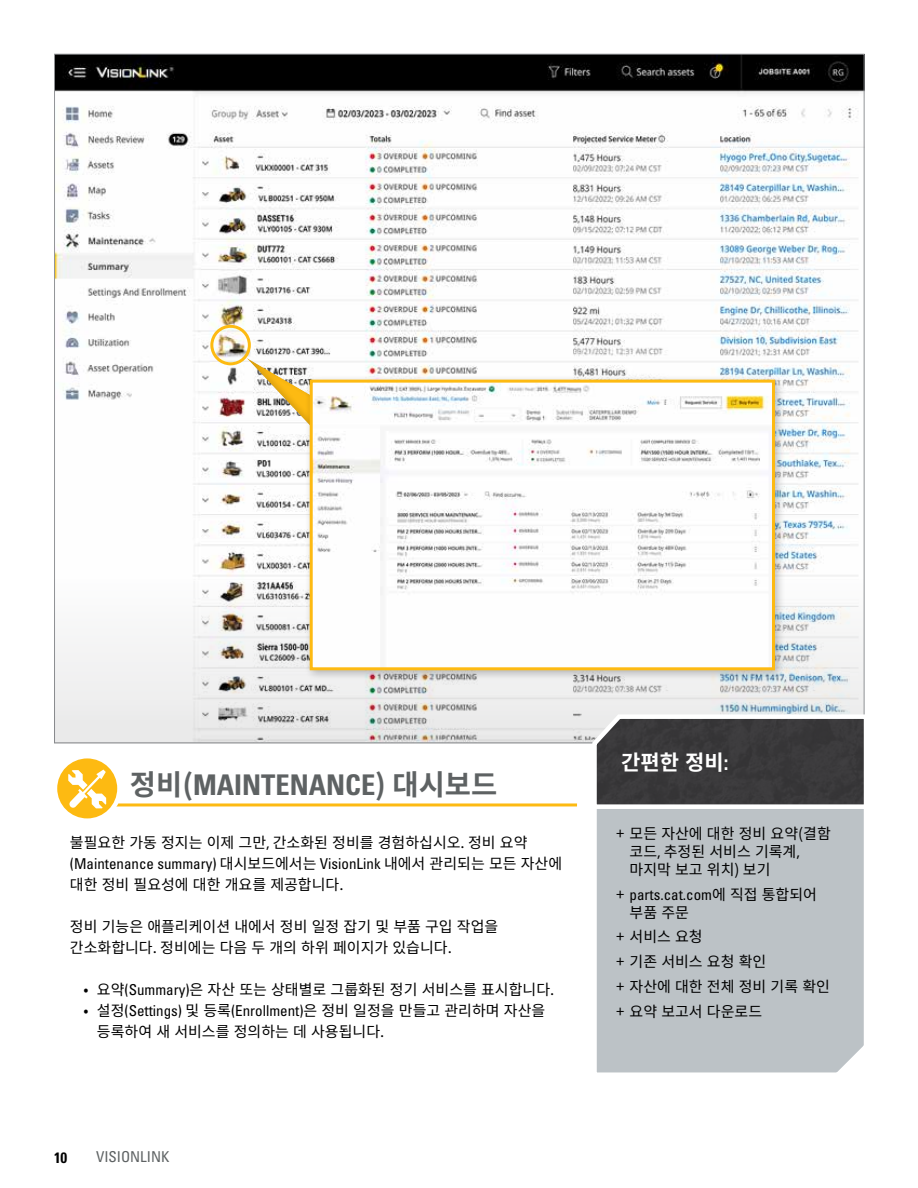
<style>
.page{position:relative;width:918px;height:1188px;background:#fff}
.page>*{position:absolute;margin:0;border:0;box-sizing:border-box;transform-origin:0 0}
.t1{font:700 condensed 28.5px "Univers LT Std";color:#5e6263}
.t2{font:700 21px "Noto Sans KR";color:#fff}
.t3{font:15px/24.8px "Noto Sans KR";color:#000}
.t4{font:condensed 15px "Univers LT Std";color:#000}
.t5{font:condensed 15px "Univers LT Std";color:#5e6263}
.t6{font:15px "Univers LTCYR 67 Bold Cond";color:#000}
.s1{font-family:"Noto Sans KR";font-stretch:normal}
.s2{font-family:"Univers LT Std";font-stretch:condensed}
</style>
<div class="page">
<img style="left:56px;top:56px;width:806px;height:266px">
<hr style="left:72px;top:803px;width:505px;height:3px;background:#fdba12">
<svg style="left:55px;top:756px;width:64px;height:65px;background:#fdc539"></svg>
<div style="left:53px;top:754px;width:69px;height:69px;border:4px solid #fff;border-radius:50%"></div>
<svg style="left:68px;top:770px;width:38px;height:38px"></svg>
<svg style="left:54px;top:322px;width:810px;height:421px"></svg>
<svg style="left:590px;top:710px;width:275px;height:92px;background:#525153"></svg>
<div style="left:596px;top:802px;width:268px;height:271px;background:#bcc2c6"></div>
<div style="left:210px;top:325px;width:41px;height:40px;border:3px solid #fdba12;border-radius:50%"></div>
<svg style="left:222px;top:330px;width:222px;height:196px"></svg>
<div style="left:304px;top:374px;width:482px;height:307px;background:#000;opacity:.25"></div>
<img style="left:314px;top:384px;width:457px;height:282px">
<div style="left:310px;top:380px;width:465px;height:290px;border:3px solid #fdba12"></div>
<h1 class="t1" style="left:130px;top:767px;width:369px"><span class="s1">정비(</span>MAINTENANCE<span class="s1">) 대시보드</span></h1>
<p class="t3" style="left:70px;top:831px;width:459px">불필요한 가동 정지는 이제 그만<span class="s2">,</span> 간소화된 정비를 경험하십시오. 정비 요약</p>
<p class="t4" style="left:70px;top:855px;width:494px">(Maintenance summary) <span class="s1">대시보드에서는</span> VisionLink <span class="s1">내에서 관리되는 모든 자산에</span></p>
<p class="t3" style="left:70px;top:873px;width:275px">대한 정비 필요성에 대한 개요를 제공합니다.</p>
<p class="t3" style="left:70px;top:917px;width:430px;line-height:21px">정비 기능은 애플리케이션 내에서 정비 일정 잡기 및 부품 구입 작업을 간소화합니다. 정비에는 다음 두 개의 하위 페이지가 있습니다.</p>
<p class="t3" style="left:83px;top:978px;width:472px">• 요약<span class="s2">(Summary)</span>은 자산 또는 상태별로 그룹화된 정기 서비스를 표시합니다.</p>
<p class="t3" style="left:97px;top:1001px;width:450px;line-height:21px;text-indent:-14px">• 설정<span class="s2">(Settings)</span> 및 등록<span class="s2">(Enrollment)</span>은 정비 일정을 만들고 관리하며 자산을 등록하여 새 서비스를 정의하는 데 사용됩니다.</p>
<p class="t6" style="left:54px;top:1148px;width:15px">10</p>
<p class="t5" style="left:96px;top:1147px;width:75px">VISIONLINK</p>
<h2 class="t2" style="left:621px;top:751px;width:109px">간편한 정비<span class="s2">:</span></h2>
<p class="t3" style="left:630px;top:825px;width:203px;line-height:18px;text-indent:-14px">+ 모든 자산에 대한 정비 요약(결함 코드<span class="s2">,</span> 추정된 서비스 기록계<span class="s2">, </span>마지막 보고 위치) 보기</p>
<p class="t4" style="left:616px;top:885px;width:202px"><span class="s1">+</span> parts.cat.com<span class="s1">에 직접 통합되어</span></p>
<p class="t3" style="left:616px;top:900px;width:215px;text-indent:14px">부품 주문<br>+ 서비스 요청<br>+ 기존 서비스 요청 확인<br>+ 자산에 대한 전체 정비 기록 확인 + 요약 보고서 다운로드</p>
</div>
